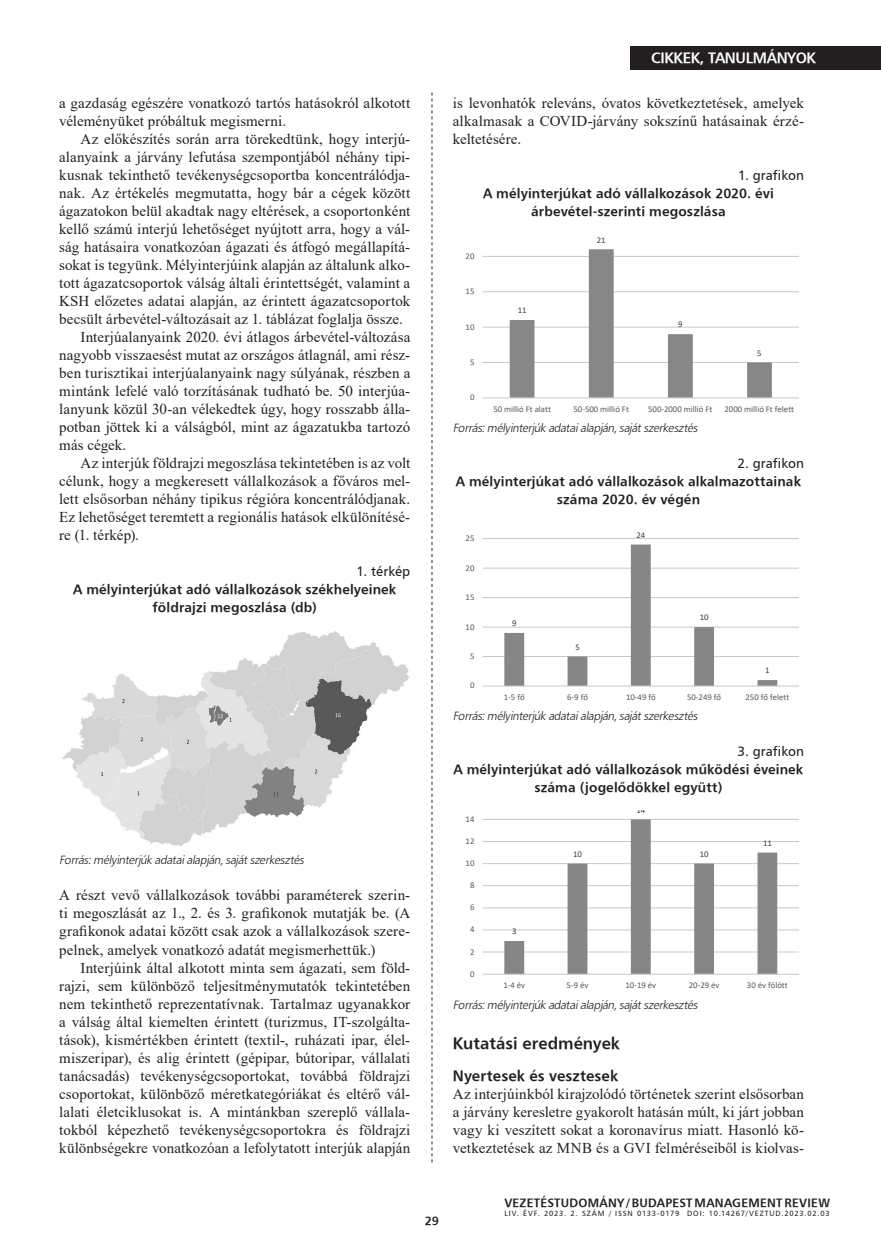
<style>
.page{position:relative;width:881px;height:1255px;background:#fff}
.page>*{position:absolute;margin:0;border:0;box-sizing:border-box;transform-origin:0 0}
.Kiemelés_I{font:16.5px "H Humanist 777 BT Bold";letter-spacing:.005em;color:#231f20}
.kenyérszöveg_opcioná{font:15px/18px "Times New Roman";letter-spacing:.005em;color:#231f20;text-align:justify}
.kenyérszöveg_tompa{font:15px/18px "Times New Roman";letter-spacing:.005em;color:#231f20;text-align:justify}
.Kiemelés_II{font:15px "H Humanist 777 BT Bold";letter-spacing:.01em;color:#231f20}
.t1{font:15px "H Humanist 777 BT Bold";letter-spacing:-.025em;color:#fff}
.Táblázat_cím{font:13.5px/18px "H Humanist 777 BT Bold";letter-spacing:.01em;color:#231f20;text-align:center}
.Táblázat_cím-2{font:13.5px "H Humanist 777 BT";letter-spacing:.005em;color:#231f20}
.kenyérszöveg_tompa-2{font:italic 12px "Humanist 777 Lt PFL";letter-spacing:.02em;color:#231f20}
.t2{font:12px "H Humanist 777 BT Bold";letter-spacing:.02em;color:#231f20}
.t3{font:8.7px "Calibri";color:#595959}
.t4{font:8.7px "Calibri";color:#404040}
.t5{font:7.5px "H Humanist 777 BT";letter-spacing:.105em;color:#231f20}
</style>
<div class="page">
<div style="left:629px;top:46px;width:251px;height:23px;background:#231f20"></div>
<svg style="left:431px;top:92px;width:1px;height:1070px"></svg>
<img style="left:62px;top:631px;width:348px;height:215px">
<svg style="left:482px;top:249px;width:317px;height:150px"></svg>
<svg style="left:482px;top:538px;width:317px;height:149px"></svg>
<svg style="left:482px;top:819px;width:317px;height:156px"></svg>
<div style="left:368px;top:834px;width:49px;height:15px;background:#fff"></div>
<p class="kenyérszöveg_opcioná" style="left:59px;top:94px;width:352px">a gazdaság egészére vonatkozó tartós hatásokról alkotott véleményüket próbáltuk megismerni.</p>
<p class="kenyérszöveg_opcioná" style="left:59px;top:130px;width:352px;text-indent:21px">Az előkészítés során arra törekedtünk, hogy interjú&shy;alanyaink a járvány lefutása szempontjából néhány tipi&shy;kusnak tekinthető tevékenységcsoportba koncentrálódja&shy;nak. Az értékelés megmutatta, hogy bár a cégek között ágazatokon belül akadtak nagy eltérések, a csoportonként kellő számú interjú lehetőséget nyújtott arra, hogy a vál&shy;ság hatásaira vonatkozóan ágazati és átfogó megállapítá&shy;sokat is tegyünk. Mélyinterjúink alapján az általunk alko&shy;tott ágazatcsoportok válság általi érintettségét, valamint a KSH előzetes adatai alapján, az érintett ágazatcsoportok becsült árbevétel-változásait az 1. táblázat foglalja össze.</p>
<p class="kenyérszöveg_opcioná" style="left:59px;top:328px;width:352px;text-indent:21px">Interjúalanyaink 2020. évi átlagos árbevétel-változása nagyobb visszaesést mutat az országos átlagnál, ami rész&shy;ben turisztikai interjúalanyaink nagy súlyának, részben a mintánk lefelé való torzításának tudható be. 50 interjúa&shy;lanyunk közül 30-an vélekedtek úgy, hogy rosszabb álla&shy;potban jöttek ki a válságból, mint az ágazatukba tartozó más cégek.</p>
<p class="kenyérszöveg_opcioná" style="left:59px;top:454px;width:352px;text-indent:21px">Az interjúk földrajzi megoszlása tekintetében is az volt célunk, hogy a megkeresett vállalkozások a főváros mel&shy;lett elsősorban néhány tipikus régióra koncentrálódjanak.<br>Ez lehetőséget teremtett a regionális hatások elkülönítésé&shy;re (1. térkép).</p>
<p class="Táblázat_cím-2" style="left:356px;top:563px;width:55px">1. térkép</p>
<p class="Táblázat_cím" style="left:73px;top:580px;width:324px">A mélyinterjúkat adó vállalkozások székhelyeinek földrajzi megoszlása (db)</p>
<p class="kenyérszöveg_tompa-2" style="left:59px;top:852px;width:248px">Forrás:mélyinterjúk adataialapján,sajátszerkesztés</p>
<p class="kenyérszöveg_tompa" style="left:59px;top:886px;width:352px">A részt vevő vállalkozások további paraméterek szerin&shy;ti megoszlását az 1., 2. és 3. grafikonok mutatják be. (A grafikonok adatai között csak azok a vállalkozások szere&shy;pelnek, amelyek vonatkozó adatát megismerhettük.)</p>
<p class="kenyérszöveg_opcioná" style="left:59px;top:958px;width:352px;text-indent:21px">Interjúink által alkotott minta sem ágazati, sem föld&shy;rajzi, sem különböző teljesítménymutatók tekintetében nem tekinthető reprezentatívnak. Tartalmaz ugyanakkor a válság által kiemelten érintett (turizmus, IT-szolgálta&shy;tások), kismértékben érintett (textil-, ruházati ipar, élel&shy;miszeripar), és alig érintett (gépipar, bútoripar, vállalati tanácsadás) tevékenységcsoportokat, továbbá földrajzi csoportokat, különböző méretkategóriákat és eltérő vál&shy;lalati életciklusokat is. A mintánkban szereplő vállala&shy;tokból képezhető tevékenységcsoportokra és földrajzi különbségekre vonatkozóan a lefolytatott interjúk alapján</p>
<p class="t1" style="left:651px;top:49px;width:166px">CIKKEK, TANULMÁNYOK</p>
<p class="kenyérszöveg_opcioná" style="left:452px;top:94px;width:352px">is levonhatók releváns, óvatos következtetések, amelyek alkalmasak a COVID-járvány sokszínű hatásainak érzé&shy;keltetésére.</p>
<p class="Táblázat_cím-2" style="left:737px;top:167px;width:67px">1. grafikon</p>
<p class="Táblázat_cím" style="left:483px;top:184px;width:292px">A mélyinterjúkat adó vállalkozások 2020. évi árbevétel-szerinti megoszlása</p>
<p class="t3" style="left:465px;top:250px;width:10px">20</p>
<p class="t3" style="left:465px;top:285px;width:10px">15</p>
<p class="t3" style="left:465px;top:321px;width:10px">10</p>
<p class="t3" style="left:470px;top:356px;width:6px">5</p>
<p class="t3" style="left:470px;top:391px;width:6px">0</p>
<p class="t4" style="left:517px;top:304px;width:10px">11</p>
<p class="t4" style="left:596px;top:234px;width:10px">21</p>
<p class="t4" style="left:678px;top:318px;width:6px">9</p>
<p class="t4" style="left:757px;top:347px;width:6px">5</p>
<p class="t3" style="left:493px;top:403px;width:59px">50 millió Ft alatt</p>
<p class="t3" style="left:573px;top:403px;width:57px">50-500 millió Ft</p>
<p class="t3" style="left:648px;top:403px;width:66px">500-2000 millió Ft</p>
<p class="t3" style="left:724px;top:403px;width:71px">2000 millió Ft felett</p>
<p class="kenyérszöveg_tompa-2" style="left:452px;top:420px;width:248px">Forrás:mélyinterjúk adataialapján,sajátszerkesztés</p>
<p class="Táblázat_cím-2" style="left:737px;top:455px;width:68px">2. grafikon</p>
<p class="Táblázat_cím" style="left:455px;top:472px;width:346px">A mélyinterjúkat adó vállalkozások alkalmazottainak száma 2020. év végén</p>
<p class="t3" style="left:465px;top:532px;width:10px">25</p>
<p class="t3" style="left:465px;top:561px;width:10px">20</p>
<p class="t3" style="left:465px;top:591px;width:10px">15</p>
<p class="t3" style="left:465px;top:620px;width:10px">10</p>
<p class="t3" style="left:470px;top:650px;width:6px">5</p>
<p class="t3" style="left:470px;top:679px;width:6px">0</p>
<p class="t4" style="left:512px;top:617px;width:6px">9</p>
<p class="t4" style="left:575px;top:640px;width:6px">5</p>
<p class="t4" style="left:636px;top:529px;width:10px">24</p>
<p class="t4" style="left:699px;top:611px;width:10px">10</p>
<p class="t4" style="left:765px;top:664px;width:6px">1</p>
<p class="t3" style="left:503px;top:691px;width:22px">1-5 fő</p>
<p class="t3" style="left:567px;top:691px;width:22px">6-9 fő</p>
<p class="t3" style="left:625px;top:691px;width:31px">10-49 fő</p>
<p class="t3" style="left:686px;top:691px;width:36px">50-249 fő</p>
<p class="t3" style="left:745px;top:691px;width:45px">250 fő felett</p>
<p class="kenyérszöveg_tompa-2" style="left:452px;top:708px;width:248px">Forrás:mélyinterjúk adataialapján,sajátszerkesztés</p>
<p class="Táblázat_cím-2" style="left:737px;top:743px;width:68px">3. grafikon</p>
<p class="Táblázat_cím" style="left:453px;top:760px;width:351px">A mélyinterjúkat adó vállalkozások működési éveinek száma (jogelődökkel együtt)</p>
<p class="t3" style="left:465px;top:813px;width:10px">14</p>
<p class="t3" style="left:465px;top:835px;width:10px">12</p>
<p class="t3" style="left:465px;top:857px;width:10px">10</p>
<p class="t3" style="left:470px;top:879px;width:6px">8</p>
<p class="t3" style="left:470px;top:901px;width:6px">6</p>
<p class="t3" style="left:470px;top:923px;width:6px">4</p>
<p class="t3" style="left:470px;top:945px;width:6px">2</p>
<p class="t3" style="left:470px;top:967px;width:6px">0</p>
<p class="t4" style="left:512px;top:925px;width:6px">3</p>
<p class="t4" style="left:573px;top:848px;width:10px">10</p>
<p class="t4" style="left:636px;top:803px;width:10px">14</p>
<p class="t4" style="left:699px;top:848px;width:10px">10</p>
<p class="t4" style="left:762px;top:836px;width:10px">11</p>
<p class="t3" style="left:503px;top:979px;width:23px">1-4 év</p>
<p class="t3" style="left:566px;top:979px;width:23px">5-9 év</p>
<p class="t3" style="left:625px;top:979px;width:32px">10-19 év</p>
<p class="t3" style="left:688px;top:979px;width:32px">20-29 év</p>
<p class="t3" style="left:746px;top:979px;width:42px">30 év fölött</p>
<p class="kenyérszöveg_tompa-2" style="left:452px;top:996px;width:248px">Forrás:mélyinterjúk adataialapján,sajátszerkesztés</p>
<p class="Kiemelés_I" style="left:452px;top:1032px;width:168px">Kutatási eredmények</p>
<p class="Kiemelés_II" style="left:452px;top:1065px;width:167px">Nyertesek és vesztesek</p>
<p class="kenyérszöveg_tompa" style="left:452px;top:1084px;width:352px">Az interjúinkból kirajzolódó történetek szerint elsősorban a járvány keresletre gyakorolt hatásán múlt, ki járt jobban vagy ki veszített sokat a koronavírus miatt. Hasonló kö&shy;vetkeztetések az MNB és a GVI felméréseiből is kiolvas-</p>
<p class="t2" style="left:424px;top:1212px;width:16px">29</p>
<p class="t2" style="left:504px;top:1194px;width:327px">VEZETÉSTUDOMÁNY / BUDAPEST MANAGEMENT REVIEW</p>
<p class="t5" style="left:504px;top:1208px;width:327px">LIV. ÉVF. 2023. 2. SZÁM / ISSN 0133-0179 DOI: 10.14267/VEZTUD.2023.02.03</p>
</div>
